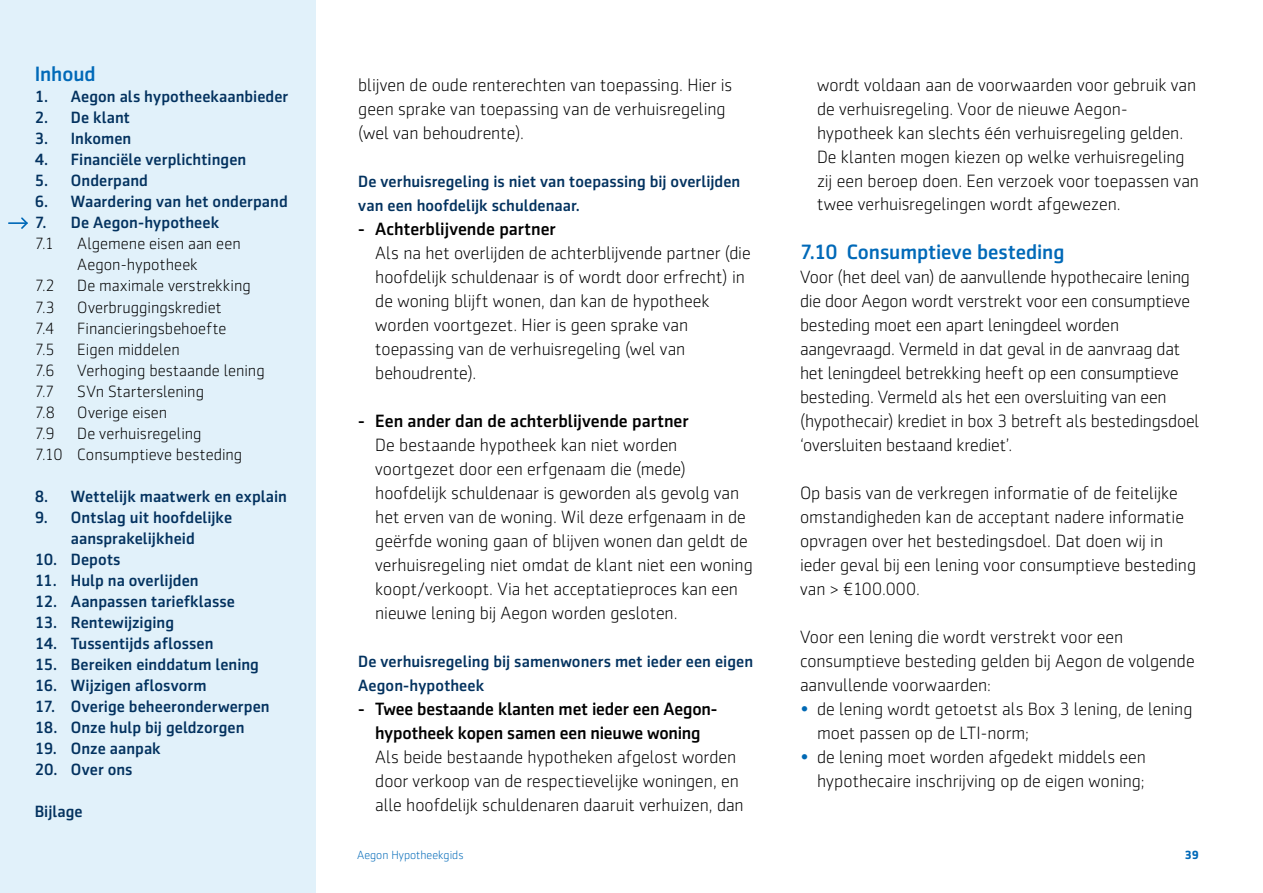
<style>
.page{position:relative;width:1263px;height:893px;background:#fff}
.page>*{position:absolute;margin:0;border:0;box-sizing:border-box;transform-origin:0 0}
.t1{font:500 21px "Sentico Sans DT";letter-spacing:-.005em;color:#0069b8}
.t2{font:300 18px/24px "Sentico Sans DT";letter-spacing:-.005em;color:#000}
.t3{font:500 18px/24px "Sentico Sans DT";letter-spacing:-.005em;color:#000;text-align:center}
.t4{font:500 16.5px/24px "Sentico Sans DT";letter-spacing:.005em;color:#03325f}
.t5{font:300 16.5px/21px "Sentico Sans DT";color:#000}
.t6{font:300 12px "Sentico Sans DT";color:#0069b8}
.t7{font:700 12px "Sentico Sans DT";color:#0069b8}
.s1{color:#0069b4}
</style>
<div class="page">
<div style="left:0;top:0;width:316px;height:893px;background:#e1f1fa"></div>
<svg style="left:21px;top:217px;width:6px;height:12px"></svg>
<hr style="left:8px;top:222px;width:20px;height:2px;background:#0069b8">
<p class="t1" style="left:35px;top:63px;width:63px">Inhoud</p>
<p class="t4" style="left:35px;top:85px;width:255px">1. Aegon als hypotheekaanbieder</p>
<p class="t4" style="left:35px;top:106px;width:97px">2. De klant</p>
<p class="t4" style="left:35px;top:127px;width:98px">3. Inkomen</p>
<p class="t4" style="left:35px;top:148px;width:213px">4. Financiële verplichtingen</p>
<p class="t4" style="left:35px;top:169px;width:115px">5. Onderpand</p>
<p class="t4" style="left:35px;top:190px;width:255px">6. Waardering van het onderpand</p>
<p class="t4" style="left:35px;top:211px;width:186px">7. De Aegon-hypotheek</p>
<p class="t5" style="left:35px;top:234px;width:21px">7.1</p>
<p class="t5" style="left:77px;top:234px;width:165px">Algemene eisen aan een<br>Aegon-hypotheek</p>
<p class="t5" style="left:35px;top:276px;width:22px">7.2</p>
<p class="t5" style="left:77px;top:276px;width:175px">De maximale verstrekking</p>
<p class="t5" style="left:35px;top:297px;width:22px">7.3</p>
<p class="t5" style="left:77px;top:297px;width:146px">Overbruggingskrediet</p>
<p class="t5" style="left:35px;top:318px;width:21px">7.4</p>
<p class="t5" style="left:77px;top:318px;width:151px">Financieringsbehoefte</p>
<p class="t5" style="left:35px;top:339px;width:21px">7.5</p>
<p class="t5" style="left:77px;top:339px;width:104px">Eigen middelen</p>
<p class="t5" style="left:35px;top:360px;width:21px">7.6</p>
<p class="t5" style="left:77px;top:360px;width:189px">Verhoging bestaande lening</p>
<p class="t5" style="left:35px;top:381px;width:21px">7.7</p>
<p class="t5" style="left:77px;top:381px;width:128px">SVn Starterslening</p>
<p class="t5" style="left:35px;top:402px;width:22px">7.8</p>
<p class="t5" style="left:77px;top:402px;width:92px">Overige eisen</p>
<p class="t5" style="left:35px;top:423px;width:21px">7.9</p>
<p class="t5" style="left:35px;top:423px;width:209px;text-align:center">De verhuisregeling<br>7.10 Consumptieve besteding</p>
<p class="t4" style="left:35px;top:484px;width:254px">8. Wettelijk maatwerk en explain</p>
<p class="t4" style="left:35px;top:506px;width:199px;line-height:21px;text-align:center">9. Ontslag uit hoofdelijke aansprakelijkheid</p>
<p class="t4" style="left:35px;top:547px;width:87px">10. Depots</p>
<p class="t4" style="left:35px;top:568px;width:165px">11. Hulp na overlijden</p>
<p class="t4" style="left:35px;top:589px;width:202px">12. Aanpassen tariefklasse</p>
<p class="t4" style="left:35px;top:610px;width:141px">13. Rentewijziging</p>
<p class="t4" style="left:35px;top:631px;width:180px">14. Tussentijds aflossen</p>
<p class="t4" style="left:35px;top:652px;width:226px">15. Bereiken einddatum lening</p>
<p class="t4" style="left:35px;top:673px;width:173px">16. Wijzigen aflosvorm</p>
<p class="t4" style="left:35px;top:694px;width:236px">17. Overige beheeronderwerpen</p>
<p class="t4" style="left:35px;top:715px;width:211px">18. Onze hulp bij geldzorgen</p>
<p class="t4" style="left:35px;top:736px;width:128px">19. Onze aanpak</p>
<p class="t4" style="left:35px;top:757px;width:99px">20. Over ons</p>
<p class="t4" style="left:35px;top:799px;width:49px">Bijlage</p>
<p class="t2" style="left:358px;top:73px;width:375px">blijven de oude renterechten van toepassing. Hier is geen sprake van toepassing van de verhuisregeling (wel van behoudrente).</p>
<p class="t4" style="left:358px;top:169px;width:384px">De verhuisregeling is niet van toepassing bij overlijden van een hoofdelijk schuldenaar.</p>
<p class="t3" style="left:358px;top:216px;width:199px">- Achterblijvende partner</p>
<p class="t2" style="left:375px;top:241px;width:377px">Als na het overlijden de achterblijvende partner (die hoofdelijk schuldenaar is of wordt door erfrecht) in de woning blijft wonen, dan kan de hypotheek worden voortgezet. Hier is geen sprake van toepassing van de verhuisregeling (wel van behoudrente).</p>
<p class="t3" style="left:358px;top:408px;width:332px">- Een ander dan de achterblijvende partner</p>
<p class="t2" style="left:375px;top:433px;width:379px">De bestaande hypotheek kan niet worden voortgezet door een erfgenaam die (mede) hoofdelijk schuldenaar is geworden als gevolg van het erven van de woning. Wil deze erfgenaam in de geërfde woning gaan of blijven wonen dan geldt de verhuisregeling niet omdat de klant niet een woning koopt/verkoopt. Via het acceptatieproces kan een nieuwe lening bij Aegon worden gesloten.</p>
<p class="t4" style="left:358px;top:649px;width:396px">De verhuisregeling bij samenwoners met ieder een eigen<br>Aegon-hypotheek</p>
<p class="t3" style="left:358px;top:696px;width:361px">- Twee bestaande klanten met ieder een Aegon&shy;hypotheek kopen samen een nieuwe woning</p>
<p class="t2" style="left:375px;top:745px;width:370px">Als beide bestaande hypotheken afgelost worden door verkoop van de respectievelijke woningen, en alle hoofdelijk schuldenaren daaruit verhuizen, dan</p>
<p class="t2" style="left:817px;top:73px;width:384px">wordt voldaan aan de voorwaarden voor gebruik van de verhuisregeling. Voor de nieuwe Aegon&shy;hypotheek kan slechts één verhuisregeling gelden.<br>De klanten mogen kiezen op welke verhuisregeling zij een beroep doen. Een verzoek voor toepassen van twee verhuisregelingen wordt afgewezen.</p>
<p class="t1" style="left:800px;top:240px;width:266px">7.10 Consumptieve besteding</p>
<p class="t2" style="left:800px;top:265px;width:401px">Voor (het deel van) de aanvullende hypothecaire lening die door Aegon wordt verstrekt voor een consumptieve besteding moet een apart leningdeel worden aangevraagd. Vermeld in dat geval in de aanvraag dat het leningdeel betrekking heeft op een consumptieve besteding. Vermeld als het een oversluiting van een (hypothecair) krediet in box 3 betreft als bestedingsdoel ‘oversluiten bestaand krediet’.</p>
<p class="t2" style="left:800px;top:481px;width:398px">Op basis van de verkregen informatie of de feitelijke omstandigheden kan de acceptant nadere informatie opvragen over het bestedingsdoel. Dat doen wij in ieder geval bij een lening voor consumptieve besteding van &gt; €100.000.</p>
<p class="t2" style="left:800px;top:625px;width:396px">Voor een lening die wordt verstrekt voor een consumptieve besteding gelden bij Aegon de volgende aanvullende voorwaarden:</p>
<p class="t2" style="left:817px;top:697px;width:377px;text-indent:-17px"><span class="s1">•</span> de lening wordt getoetst als Box 3 lening, de lening moet passen op de LTI-norm;</p>
<p class="t2" style="left:800px;top:745px;width:348px;text-align:right"><span class="s1">•</span> de lening moet worden afgedekt middels een hypothecaire inschrijving op de eigen woning;</p>
<p class="t6" style="left:357px;top:848px;width:108px">Aegon Hypotheekgids</p>
<p class="t7" style="left:1185px;top:847px;width:16px">39</p>
</div>
